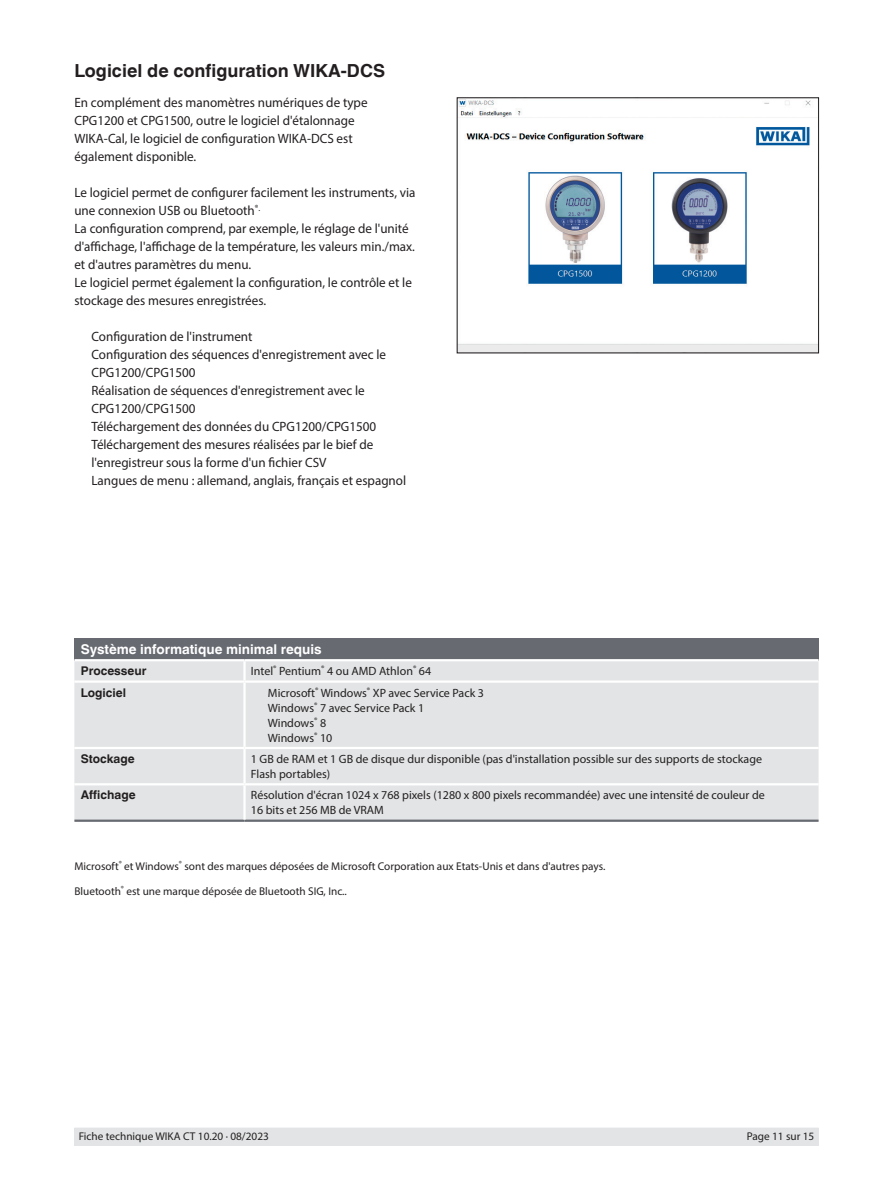
<style>
.page{position:relative;width:893px;height:1188px;background:#fff}
.page>*{position:absolute;margin:0;border:0;box-sizing:border-box;transform-origin:0 0}
.t1{font:700 18px "Helvetica World";color:#231f20}
.t2{font:13.5px/18px "Myriad Pro";color:#231f20}
.t3{font:700 13.5px "Helvetica World";color:#fff}
.t4{font:12px/15px "Myriad Pro";color:#231f20}
.t5{font:700 12px "Helvetica World";color:#231f20}
.t6{font:11.25px/24.6px "Myriad Pro";color:#231f20}
</style>
<div class="page">
<div style="left:74px;top:1128px;width:745px;height:17px;background:#e2e4e5"></div>
<div style="left:74px;top:638px;width:745px;height:22px;background:#676a71"></div>
<div style="left:74px;top:661px;width:745px;height:159px;background:#e2e4e5"></div>
<hr style="left:74px;top:820px;width:170px;height:2px;background:#676a71">
<hr style="left:244px;top:820px;width:575px;height:2px;background:#676a71">
<hr style="left:74px;top:659px;width:170px;height:2px;background:#fff">
<hr style="left:244px;top:659px;width:575px;height:2px;background:#fff">
<hr style="left:243px;top:661px;width:3px;height:19px;background:#fff">
<hr style="left:74px;top:680px;width:170px;height:3px;background:#fff">
<hr style="left:244px;top:680px;width:575px;height:3px;background:#fff">
<hr style="left:243px;top:683px;width:3px;height:64px;background:#fff">
<hr style="left:74px;top:747px;width:170px;height:2px;background:#fff">
<hr style="left:244px;top:747px;width:575px;height:2px;background:#fff">
<hr style="left:243px;top:749px;width:3px;height:34px;background:#fff">
<hr style="left:74px;top:783px;width:170px;height:2px;background:#fff">
<hr style="left:244px;top:783px;width:575px;height:2px;background:#fff">
<hr style="left:243px;top:785px;width:3px;height:35px;background:#fff">
<img style="left:459px;top:100px;width:358px;height:251px">
<h1 class="t1" style="left:74px;top:60px;width:312px">Logiciel de configuration WIKA-DCS</h1>
<p class="t2" style="left:74px;top:94px;width:295px">En complément des manomètres numériques de type CPG1200 et CPG1500, outre le logiciel d'étalonnage WIKA-Cal, le logiciel de configuration WIKA-DCS est également disponible.</p>
<p class="t2" style="left:74px;top:184px;width:343px">Le logiciel permet de configurer facilement les instruments, via une connexion USB ou Bluetooth<sup>®.<br></sup>La configuration comprend, par exemple, le réglage de l'unité d'affichage, l'affichage de la température, les valeurs min./max. et d'autres paramètres du menu.<br>Le logiciel permet également la configuration, le contrôle et le stockage des mesures enregistrées.</p>
<p class="t2" style="left:91px;top:328px;width:316px">Configuration de l'instrument<br>Configuration des séquences d'enregistrement avec le CPG1200/CPG1500<br>Réalisation de séquences d'enregistrement avec le CPG1200/CPG1500<br>Téléchargement des données du CPG1200/CPG1500<br>Téléchargement des mesures réalisées par le bief de l'enregistreur sous la forme d'un fichier CSV<br>Langues de menu : allemand, anglais, français et espagnol</p>
<p class="t3" style="left:81px;top:641px;width:243px">Système informatique minimal requis</p>
<p class="t5" style="left:81px;top:664px;width:67px">Processeur</p>
<p class="t4" style="left:251px;top:664px;width:182px">Intel<sup>®</sup> Pentium<sup>®</sup> 4 ou AMD Athlon<sup>®</sup> 64</p>
<p class="t5" style="left:81px;top:685px;width:47px">Logiciel</p>
<p class="t4" style="left:268px;top:685px;width:218px">Microsoft<sup>®</sup> Windows<sup>®</sup> XP avec Service Pack 3<br>Windows<sup>®</sup> 7 avec Service Pack 1<br>Windows<sup>®</sup> 8<br>Windows<sup>®</sup> 10</p>
<p class="t5" style="left:81px;top:752px;width:55px">Stockage</p>
<p class="t4" style="left:251px;top:751px;width:513px">1 GB de RAM et 1 GB de disque dur disponible (pas d'installation possible sur des supports de stockage<br>Flash portables)</p>
<p class="t5" style="left:81px;top:788px;width:56px">Affichage</p>
<p class="t4" style="left:251px;top:788px;width:515px">Résolution d'écran 1024 x 768 pixels (1280 x 800 pixels recommandée) avec une intensité de couleur de<br>16 bits et 256 MB de VRAM</p>
<p class="t6" style="left:74px;top:854px;width:533px">Microsoft<sup>®</sup> et Windows<sup>®</sup> sont des marques déposées de Microsoft Corporation aux Etats-Unis et dans d'autres pays.<br>Bluetooth<sup>®</sup> est une marque déposée de Bluetooth SIG, Inc..</p>
<p class="t6" style="left:79px;top:1124px;width:192px">Fiche technique WIKA CT 10.20 ∙ 08/2023</p>
<p class="t6" style="left:747px;top:1124px;width:69px">Page 11 sur 15</p>
</div>
